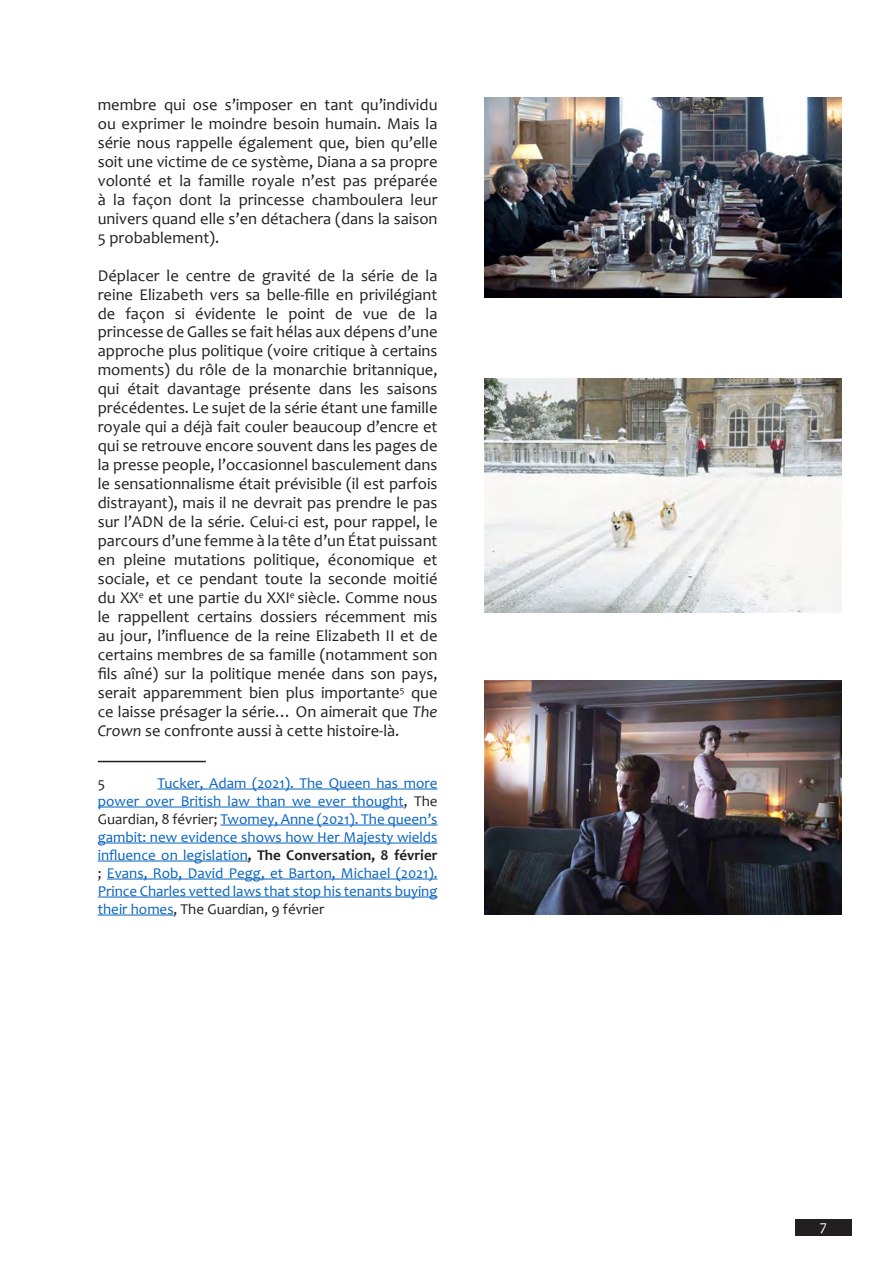
<style>
.page{position:relative;width:893px;height:1263px;background:#fff}
.page>*{position:absolute;margin:0;border:0;box-sizing:border-box;transform-origin:0 0}
.t1{font:16.5px/18.9px "Candara";color:#231f20;text-align:justify}
.Endnote_text{font:15px/18px "Candara";color:#0563c1;text-align:justify}
.t2{font:15px "Candara";color:#fff}
.Endnote_text-2{font:15px "Candara";color:#231f20}
.s1{font-style:italic}
.s2{color:#231f20}
.s3{font-weight:700;color:#231f20}
</style>
<div class="page">
<div style="left:795px;top:1220px;width:57px;height:16px;background:#231f20"></div>
<hr style="left:98px;top:761px;width:108px;height:1px;background:#231f20">
<hr style="left:158px;top:789px;width:279px;height:1px;background:#0563c1">
<hr style="left:98px;top:807px;width:306px;height:1px;background:#0563c1">
<hr style="left:220px;top:825px;width:217px;height:1px;background:#0563c1">
<hr style="left:98px;top:843px;width:339px;height:1px;background:#0563c1">
<hr style="left:98px;top:861px;width:150px;height:1px;background:#0563c1">
<hr style="left:107px;top:879px;width:330px;height:1px;background:#0563c1">
<hr style="left:98px;top:897px;width:339px;height:1px;background:#0563c1">
<hr style="left:98px;top:915px;width:76px;height:1px;background:#0563c1">
<img style="left:484px;top:98px;width:358px;height:199px">
<img style="left:484px;top:378px;width:358px;height:235px">
<img style="left:484px;top:681px;width:358px;height:234px">
<p class="t1" style="left:98px;top:95px;width:341px">membre qui ose s’imposer en tant qu’individu ou exprimer le moindre besoin humain. Mais la série nous rappelle également que, bien qu’elle soit une victime de ce système, Diana a sa propre volonté et la famille royale n’est pas préparée à la façon dont la princesse chamboulera leur univers quand elle s’en détachera (dans la saison 5 probablement).</p>
<p class="t1" style="left:98px;top:266px;width:341px">Déplacer le centre de gravité de la série de la reine Elizabeth vers sa belle-fille en privilégiant de façon si évidente le point de vue de la princesse de Galles se fait hélas aux dépens d’une approche plus politique (voire critique à certains moments) du rôle de la monarchie britannique, qui était davantage présente dans les saisons précédentes. Le sujet de la série étant une famille royale qui a déjà fait couler beaucoup d’encre et qui se retrouve encore souvent dans les pages de la presse people, l’occasionnel basculement dans le sensationnalisme était prévisible (il est parfois distrayant), mais il ne devrait pas prendre le pas sur l’ADN de la série. Celui-ci est, pour rappel, le parcours d’une femme à la tête d’un État puissant en pleine mutations politique, économique et sociale, et ce pendant toute la seconde moitié du XX<sup>e</sup> et une partie du XXI<sup>e</sup> siècle. Comme nous le rappellent certains dossiers récemment mis au jour, l’influence de la reine Elizabeth II et de certains membres de sa famille (notamment son fils aîné) sur la politique menée dans son pays, serait apparemment bien plus importante<sup>5</sup> que ce laisse présager la série… On aimerait que <span class="s1">The Crown</span> se confronte aussi à cette histoire-là.</p>
<p class="Endnote_text" style="left:98px;top:774px;width:341px;text-indent:60px">Tucker, Adam (2021). The Queen has more power over British law than we ever thought<span class="s2">, The Guardian, 8 février;</span> Twomey, Anne (2021). The queen’s gambit: new evidence shows how Her Majesty wields influence on legislation<span class="s3">, The Conversation, 8 février </span><span class="s2">;</span> Evans, Rob, David Pegg, et Barton, Michael (2021).<br>Prince Charles vetted laws that stop his tenants buying their homes<span class="s2">, The Guardian, 9 février</span></p>
<p class="Endnote_text-2" style="left:98px;top:774px;width:9px">5</p>
<p class="t2" style="left:820px;top:1216px;width:9px">7</p>
</div>
